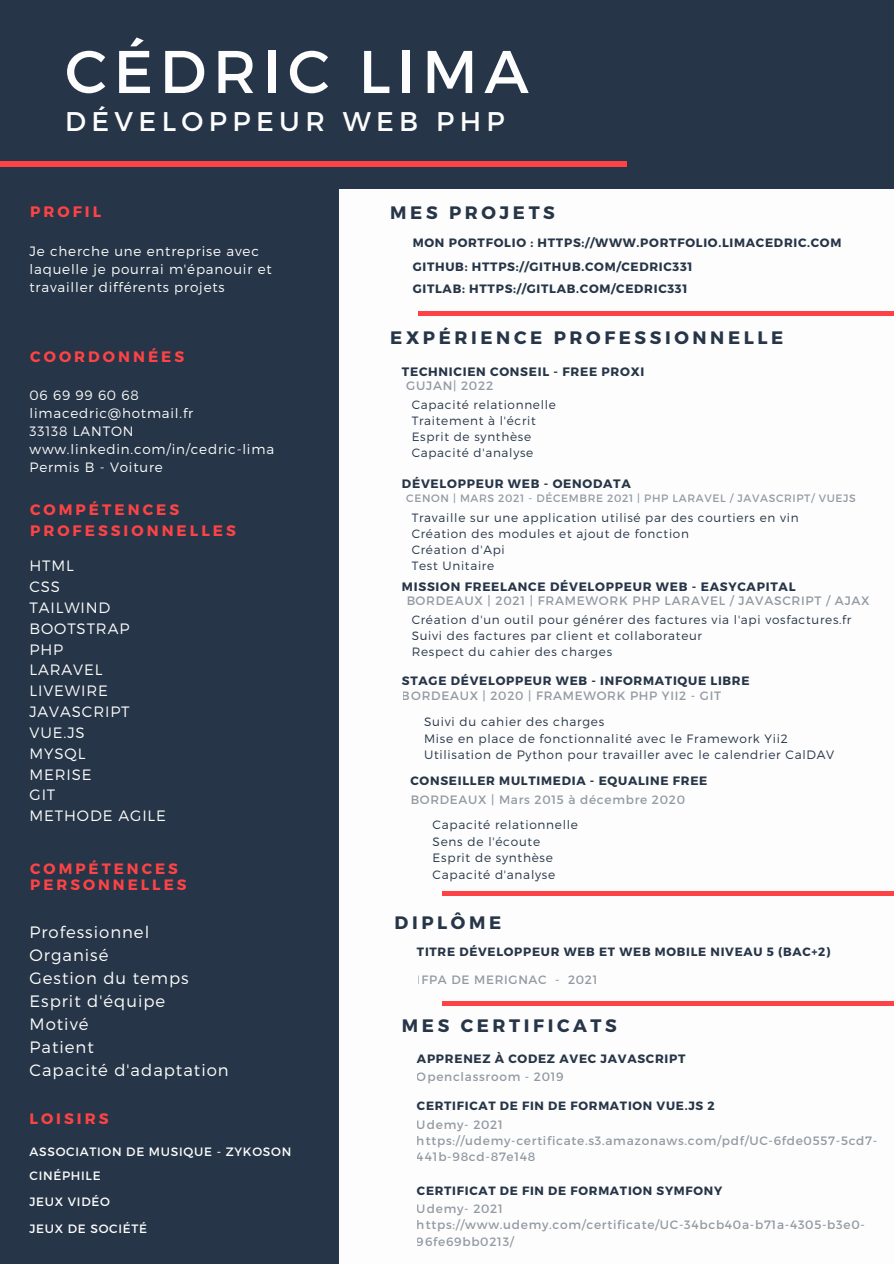
<style>
.page{position:relative;width:894px;height:1264px;background:#fff}
.page>*{position:absolute;margin:0;border:0;box-sizing:border-box;transform-origin:0 0}
.t1{font:60.15px "Montserrat";letter-spacing:.11em;color:#fdfdfd}
.t2{font:27px "Montserrat";letter-spacing:.2em;color:#fdfdfd}
.t3{font:700 18px "Montserrat";letter-spacing:.2em;color:#263547}
.t4{font:300 16.5px/23px "Montserrat";letter-spacing:.06em;color:#fdfdfd}
.t5{font:700 15.15px/20.9px "Montserrat";letter-spacing:.2em;color:#fd4345}
.t6{font:300 15px/20.9px "Montserrat";letter-spacing:.06em;color:#fdfdfd}
.t7{font:700 15px/15.3px "Montserrat";letter-spacing:.2em;color:#fd4345}
.t8{font:300 13.5px/18px "Montserrat";letter-spacing:.06em;color:#fdfdfd}
.t9{font:12.15px/16.5px "Montserrat";letter-spacing:.06em;color:#263547}
.t10{font:700 12.15px/23.7px "Montserrat";letter-spacing:.06em;color:#263547}
.t11{font:300 12.15px/16.5px "Montserrat";letter-spacing:.06em;color:#263547}
.t12{font:12.15px/24.2px "Montserrat";letter-spacing:.06em;color:#fdfdfd}
.t13{font:300 12px/16px "Montserrat";letter-spacing:.06em;color:#263547}
.t14{font:700 12px "Montserrat";letter-spacing:.06em;color:#263547}
.t15{font:10.65px "Montserrat";letter-spacing:.06em;color:#263547}
</style>
<div class="page">
<div style="left:0;top:0;width:893px;height:188px;background:#263547"></div>
<div style="left:0;top:400px;width:338px;height:863px;background:#263547"></div>
<div style="left:418px;top:311px;width:475px;height:5px;background:#fd4345"></div>
<hr style="left:442px;top:891px;width:451px;height:4px;background:#fd4345">
<hr style="left:442px;top:1001px;width:451px;height:4px;background:#fd4345">
<div style="left:0;top:180px;width:338px;height:919px;background:#263547"></div>
<div style="left:0;top:161px;width:626px;height:5px;background:#fd4345"></div>
<h1 class="t1" style="left:65px;top:32px;width:465px">CÉDRIC LIMA</h1>
<h2 class="t2" style="left:65px;top:104px;width:441px">DÉVELOPPEUR WEB PHP</h2>
<p class="t5" style="left:30px;top:200px;width:73px">PROFIL</p>
<p class="t8" style="left:29px;top:241px;width:244px">Je cherche une entreprise avec laquelle je pourrai m'épanouir et travailler différents projets</p>
<p class="t5" style="left:30px;top:345px;width:155px">COORDONNÉES</p>
<p class="t8" style="left:29px;top:385px;width:246px">06 69 99 60 68 limacedric@hotmail.fr<br>33138 LANTON www.linkedin.com/in/cedric-lima<br>Permis B - Voiture</p>
<p class="t5" style="left:30px;top:499px;width:207px">COMPÉTENCES<br>PROFESSIONNELLES</p>
<p class="t6" style="left:29px;top:555px;width:138px">HTML<br>CSS<br>TAILWIND<br>BOOTSTRAP<br>PHP<br>LARAVEL<br>LIVEWIRE<br>JAVASCRIPT<br>VUE.JS<br>MYSQL<br>MERISE<br>GIT<br>METHODE AGILE</p>
<p class="t7" style="left:30px;top:860px;width:158px">COMPÉTENCES<br>PERSONNELLES</p>
<h3 class="t4" style="left:29px;top:919px;width:201px">Professionnel<br>Organisé<br>Gestion du temps<br>Esprit d'équipe<br>Motivé<br>Patient<br>Capacité d'adaptation</h3>
<p class="t5" style="left:29px;top:1107px;width:80px">LOISIRS</p>
<p class="t12" style="left:29px;top:1138px;width:263px">ASSOCIATION DE MUSIQUE - ZYKOSON<br>CINÉPHILE</p>
<p class="t12" style="left:29px;top:1188px;width:82px">JEUX VIDÉO</p>
<p class="t12" style="left:29px;top:1215px;width:119px">JEUX DE SOCIÉTÉ</p>
<h3 class="t3" style="left:390px;top:201px;width:166px">MES PROJETS</h3>
<p class="t10" style="left:412px;top:230px;width:430px">MON PORTFOLIO : HTTPS://WWW.PORTFOLIO.LIMACEDRIC.COM<br>GITHUB: HTTPS://GITHUB.COM/CEDRIC331</p>
<p class="t10" style="left:412px;top:276px;width:276px">GITLAB: HTTPS://GITLAB.COM/CEDRIC331</p>
<h3 class="t3" style="left:390px;top:326px;width:394px">EXPÉRIENCE PROFESSIONNELLE</h3>
<p class="t10" style="left:402px;top:359px;width:244px">TECHNICIEN CONSEIL - FREE PROXI</p>
<p class="t9" style="left:406px;top:377px;width:88px">GUJAN| 2022</p>
<p class="t13" style="left:411px;top:396px;width:146px">Capacité relationnelle<br>Traitement à l'écrit<br>Esprit de synthèse<br>Capacité d'analyse</p>
<p class="t10" style="left:402px;top:471px;width:230px">DÉVELOPPEUR WEB - OENODATA</p>
<p class="t15" style="left:406px;top:491px;width:451px">CENON | MARS 2021 - DÉCEMBRE 2021 | PHP LARAVEL / JAVASCRIPT/ VUEJS</p>
<p class="t13" style="left:411px;top:509px;width:388px">Travaille sur une application utilisé par des courtiers en vin Création des modules et ajout de fonction<br>Création d'Api<br>Test Unitaire</p>
<p class="t10" style="left:402px;top:573px;width:395px">MISSION FREELANCE DÉVELOPPEUR WEB - EASYCAPITAL</p>
<p class="t9" style="left:406px;top:592px;width:465px">BORDEAUX | 2021 | FRAMEWORK PHP LARAVEL / JAVASCRIPT / AJAX</p>
<p class="t13" style="left:411px;top:611px;width:441px">Création d'un outil pour générer des factures via l'api vosfactures.fr<br>Suivi des factures par client et collaborateur<br>Respect du cahier des charges</p>
<p class="t10" style="left:402px;top:667px;width:349px">STAGE DÉVELOPPEUR WEB - INFORMATIQUE LIBRE</p>
<p class="t9" style="left:402px;top:687px;width:320px">BORDEAUX | 2020 | FRAMEWORK PHP YII2 - GIT</p>
<p class="t11" style="left:424px;top:713px;width:411px">Suivi du cahier des charges<br>Mise en place de fonctionnalité avec le Framework Yii2<br>Utilisation de Python pour travailler avec le calendrier CalDAV</p>
<p class="t10" style="left:410px;top:768px;width:298px">CONSEILLER MULTIMEDIA - EQUALINE FREE</p>
<p class="t9" style="left:410px;top:790px;width:276px">BORDEAUX | Mars 2015 à décembre 2020</p>
<p class="t11" style="left:432px;top:816px;width:147px">Capacité relationnelle<br>Sens de l'écoute<br>Esprit de synthèse<br>Capacité d'analyse</p>
<h3 class="t3" style="left:394px;top:911px;width:108px">DIPLÔME</h3>
<p class="t14" style="left:417px;top:944px;width:415px">TITRE DÉVELOPPEUR WEB ET WEB MOBILE NIVEAU 5 (BAC+2)</p>
<p class="t9" style="left:417px;top:971px;width:182px">IFPA DE MERIGNAC - 2021</p>
<h3 class="t3" style="left:402px;top:1013px;width:216px">MES CERTIFICATS</h3>
<p class="t10" style="left:417px;top:1046px;width:270px">APPRENEZ À CODEZ AVEC JAVASCRIPT</p>
<p class="t9" style="left:417px;top:1068px;width:148px">Openclassroom - 2019</p>
<p class="t14" style="left:417px;top:1097px;width:299px">CERTIFICAT DE FIN DE FORMATION VUE.JS 2</p>
<p class="t9" style="left:417px;top:1115px;width:461px">Udemy- 2021 https://udemy-certificate.s3.amazonaws.com/pdf/UC-6fde0557-5cd7-<br>441b-98cd-87e148</p>
<p class="t14" style="left:417px;top:1182px;width:307px">CERTIFICAT DE FIN DE FORMATION SYMFONY</p>
<p class="t9" style="left:417px;top:1199px;width:449px">Udemy- 2021 https://www.udemy.com/certificate/UC-34bcb40a-b71a-4305-b3e0-<br>96fe69bb0213/</p>
</div>
